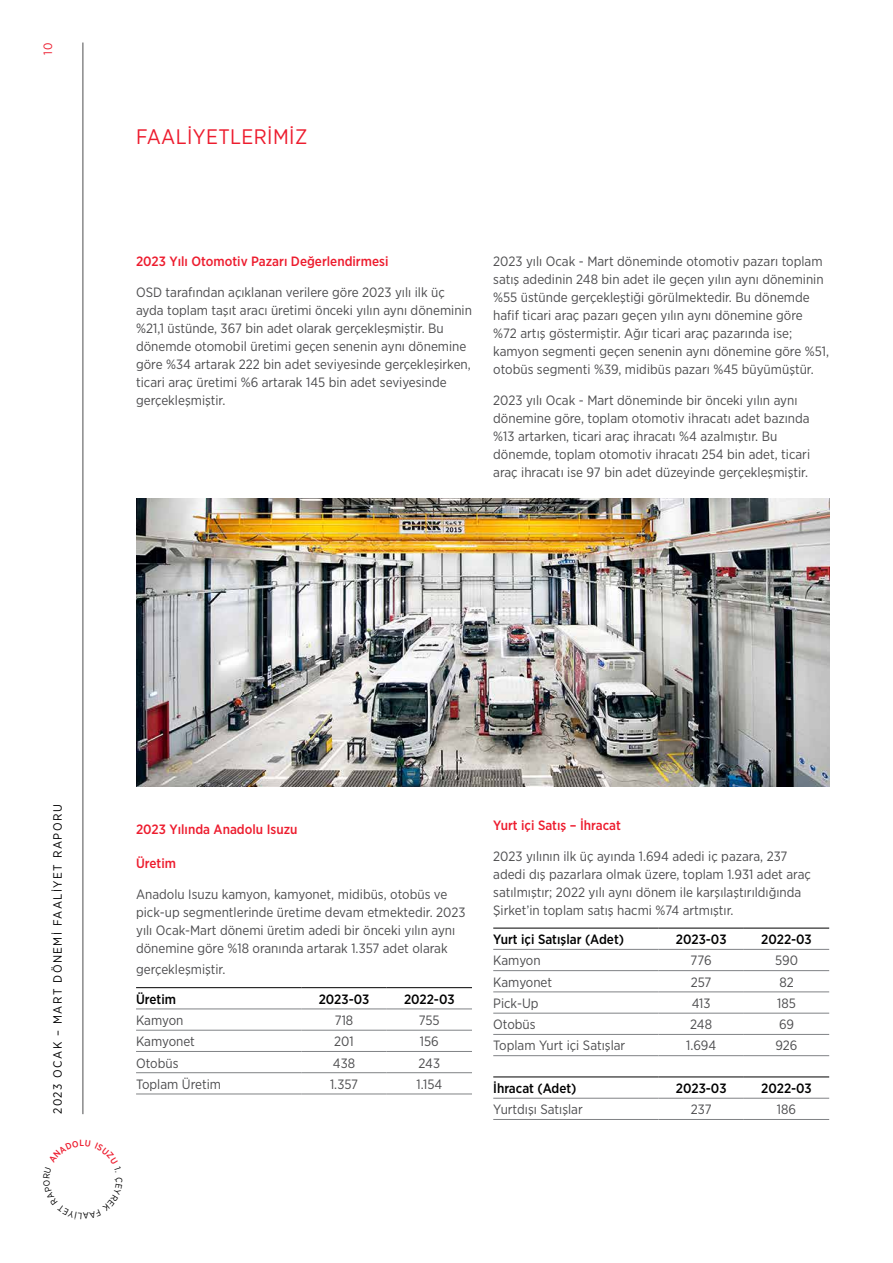
<style>
.page{position:relative;width:893px;height:1263px;background:#fff}
.page>*{position:absolute;margin:0;border:0;box-sizing:border-box;transform-origin:0 0}
.t1{font:21px "Gotham Narrow";letter-spacing:.02em;color:#ed1c2e}
.t2{font:13.5px/18px "Gotham Narrow";color:#4d4d4f}
.t3{font:500 13.5px "Gotham Narrow";color:#ed1c2e}
.t4{font:500 13.5px "Gotham Narrow";color:#000}
.t5{font:12px "Gotham Narrow";letter-spacing:.12em;color:#000}
.t6{font:12px "Gotham Narrow";color:#ed1c2e}
</style>
<div class="page">
<hr style="left:83px;top:43px;width:1px;height:1071px;background:#4d4d4f">
<hr style="left:136px;top:987px;width:165px;height:1px;background:#000">
<hr style="left:301px;top:987px;width:86px;height:1px;background:#000">
<hr style="left:387px;top:987px;width:85px;height:1px;background:#000">
<hr style="left:136px;top:1009px;width:165px;height:1px;background:#808285">
<hr style="left:301px;top:1009px;width:86px;height:1px;background:#808285">
<hr style="left:387px;top:1009px;width:85px;height:1px;background:#808285">
<hr style="left:136px;top:1030px;width:165px;height:1px;background:#808285">
<hr style="left:301px;top:1030px;width:86px;height:1px;background:#808285">
<hr style="left:387px;top:1030px;width:85px;height:1px;background:#808285">
<hr style="left:136px;top:1051px;width:165px;height:1px;background:#808285">
<hr style="left:301px;top:1051px;width:86px;height:1px;background:#808285">
<hr style="left:387px;top:1051px;width:85px;height:1px;background:#808285">
<hr style="left:136px;top:1072px;width:165px;height:1px;background:#808285">
<hr style="left:301px;top:1072px;width:86px;height:1px;background:#808285">
<hr style="left:387px;top:1072px;width:85px;height:1px;background:#808285">
<hr style="left:136px;top:1094px;width:165px;height:1px;background:#808285">
<hr style="left:301px;top:1094px;width:86px;height:1px;background:#808285">
<hr style="left:387px;top:1094px;width:85px;height:1px;background:#808285">
<hr style="left:493px;top:928px;width:165px;height:1px;background:#000">
<hr style="left:658px;top:928px;width:86px;height:1px;background:#000">
<hr style="left:744px;top:928px;width:85px;height:1px;background:#000">
<hr style="left:493px;top:949px;width:165px;height:1px;background:#808285">
<hr style="left:658px;top:949px;width:86px;height:1px;background:#808285">
<hr style="left:744px;top:949px;width:85px;height:1px;background:#808285">
<hr style="left:493px;top:970px;width:165px;height:1px;background:#808285">
<hr style="left:658px;top:970px;width:86px;height:1px;background:#808285">
<hr style="left:744px;top:970px;width:85px;height:1px;background:#808285">
<hr style="left:493px;top:992px;width:165px;height:1px;background:#808285">
<hr style="left:658px;top:992px;width:86px;height:1px;background:#808285">
<hr style="left:744px;top:992px;width:85px;height:1px;background:#808285">
<hr style="left:493px;top:1013px;width:165px;height:1px;background:#808285">
<hr style="left:658px;top:1013px;width:86px;height:1px;background:#808285">
<hr style="left:744px;top:1013px;width:85px;height:1px;background:#808285">
<hr style="left:493px;top:1034px;width:165px;height:1px;background:#808285">
<hr style="left:658px;top:1034px;width:86px;height:1px;background:#808285">
<hr style="left:744px;top:1034px;width:85px;height:1px;background:#808285">
<hr style="left:493px;top:1055px;width:165px;height:1px;background:#808285">
<hr style="left:658px;top:1055px;width:86px;height:1px;background:#808285">
<hr style="left:744px;top:1055px;width:85px;height:1px;background:#808285">
<hr style="left:493px;top:1098px;width:165px;height:1px;background:#808285">
<hr style="left:658px;top:1098px;width:86px;height:1px;background:#808285">
<hr style="left:744px;top:1098px;width:85px;height:1px;background:#808285">
<hr style="left:493px;top:1119px;width:165px;height:1px;background:#808285">
<hr style="left:658px;top:1119px;width:86px;height:1px;background:#808285">
<hr style="left:744px;top:1119px;width:85px;height:1px;background:#808285">
<hr style="left:493px;top:1076px;width:165px;height:1px;background:#000">
<hr style="left:658px;top:1076px;width:86px;height:1px;background:#000">
<hr style="left:744px;top:1076px;width:85px;height:1px;background:#000">
<img style="left:136px;top:498px;width:693px;height:288px">
<p class="t6" style="left:40px;top:55px;width:14px;rotate:-90deg">10</p>
<h1 class="t1" style="left:136px;top:124px;width:173px">FAALİYETLERİMİZ</h1>
<p class="t3" style="left:136px;top:253px;width:254px">2023 Yılı Otomotiv Pazarı Değerlendirmesi</p>
<p class="t2" style="left:136px;top:283px;width:337px">OSD tarafından açıklanan verilere göre 2023 yılı ilk üç ayda toplam taşıt aracı üretimi önceki yılın aynı döneminin %21,1 üstünde, 367 bin adet olarak gerçekleşmiştir. Bu dönemde otomobil üretimi geçen senenin aynı dönemine göre %34 artarak 222 bin adet seviyesinde gerçekleşirken, ticari araç üretimi %6 artarak 145 bin adet seviyesinde gerçekleşmiştir.</p>
<p class="t2" style="left:493px;top:252px;width:337px">2023 yılı Ocak - Mart döneminde otomotiv pazarı toplam satış adedinin 248 bin adet ile geçen yılın aynı döneminin %55 üstünde gerçekleştiği görülmektedir. Bu dönemde hafif ticari araç pazarı geçen yılın aynı dönemine göre %72 artış göstermiştir. Ağır ticari araç pazarında ise; kamyon segmenti geçen senenin aynı dönemine göre %51, otobüs segmenti %39, midibüs pazarı %45 büyümüştür.</p>
<p class="t2" style="left:493px;top:391px;width:318px">2023 yılı Ocak - Mart döneminde bir önceki yılın aynı dönemine göre, toplam otomotiv ihracatı adet bazında %13 artarken, ticari araç ihracatı %4 azalmıştır. Bu dönemde, toplam otomotiv ihracatı 254 bin adet, ticari araç ihracatı ise 97 bin adet düzeyinde gerçekleşmiştir.</p>
<p class="t5" style="left:50px;top:1114px;width:311px;rotate:-90deg">2023 OCAK – MART DÖNEMİ FAALİYET RAPORU</p>
<p class="t3" style="left:136px;top:820px;width:163px">2023 Yılında Anadolu Isuzu</p>
<p class="t3" style="left:136px;top:855px;width:42px">Üretim</p>
<p class="t2" style="left:136px;top:885px;width:331px">Anadolu Isuzu kamyon, kamyonet, midibüs, otobüs ve pick-up segmentlerinde üretime devam etmektedir. 2023 yılı Ocak-Mart dönemi üretim adedi bir önceki yılın aynı dönemine göre %18 oranında artarak 1.357 adet olarak</p>
<p class="t2" style="left:136px;top:960px;width:91px">gerçekleşmiştir.</p>
<p class="t4" style="left:136px;top:990px;width:42px">Üretim</p>
<p class="t4" style="left:319px;top:990px;width:52px">2023-03</p>
<p class="t4" style="left:404px;top:990px;width:52px">2022-03</p>
<p class="t2" style="left:136px;top:1011px;width:49px">Kamyon</p>
<p class="t2" style="left:335px;top:1011px;width:20px">718</p>
<p class="t2" style="left:419px;top:1011px;width:22px">755</p>
<p class="t2" style="left:136px;top:1032px;width:60px">Kamyonet</p>
<p class="t2" style="left:334px;top:1032px;width:21px">201</p>
<p class="t2" style="left:420px;top:1032px;width:20px">156</p>
<p class="t2" style="left:136px;top:1053px;width:44px">Otobüs</p>
<p class="t2" style="left:333px;top:1053px;width:24px">438</p>
<p class="t2" style="left:419px;top:1053px;width:23px">243</p>
<p class="t2" style="left:136px;top:1075px;width:87px">Toplam Üretim</p>
<p class="t2" style="left:330px;top:1075px;width:29px">1.357</p>
<p class="t2" style="left:416px;top:1075px;width:27px">1.154</p>
<p class="t3" style="left:493px;top:817px;width:129px">Yurt içi Satış – İhracat</p>
<p class="t2" style="left:493px;top:847px;width:319px">2023 yılının ilk üç ayında 1.694 adedi iç pazara, 237 adedi dış pazarlara olmak üzere, toplam 1.931 adet araç satılmıştır; 2022 yılı aynı dönem ile karşılaştırıldığında Şirket’in toplam satış hacmi %74 artmıştır.</p>
<p class="t4" style="left:493px;top:931px;width:132px">Yurt içi Satışlar (Adet)</p>
<p class="t4" style="left:676px;top:931px;width:52px">2023-03</p>
<p class="t4" style="left:761px;top:931px;width:52px">2022-03</p>
<p class="t2" style="left:493px;top:951px;width:49px">Kamyon</p>
<p class="t2" style="left:691px;top:951px;width:23px">776</p>
<p class="t2" style="left:775px;top:951px;width:24px">590</p>
<p class="t2" style="left:493px;top:973px;width:60px">Kamyonet</p>
<p class="t2" style="left:691px;top:973px;width:22px">257</p>
<p class="t2" style="left:779px;top:973px;width:16px">82</p>
<p class="t2" style="left:493px;top:994px;width:47px">Pick-Up</p>
<p class="t2" style="left:692px;top:994px;width:20px">413</p>
<p class="t2" style="left:777px;top:994px;width:20px">185</p>
<p class="t2" style="left:493px;top:1015px;width:44px">Otobüs</p>
<p class="t2" style="left:690px;top:1015px;width:23px">248</p>
<p class="t2" style="left:779px;top:1015px;width:17px">69</p>
<p class="t2" style="left:493px;top:1036px;width:134px">Toplam Yurt içi Satışlar</p>
<p class="t2" style="left:686px;top:1036px;width:32px">1.694</p>
<p class="t2" style="left:775px;top:1036px;width:24px">926</p>
<p class="t4" style="left:493px;top:1080px;width:85px">İhracat (Adet)</p>
<p class="t4" style="left:676px;top:1080px;width:52px">2023-03</p>
<p class="t4" style="left:761px;top:1080px;width:52px">2022-03</p>
<p class="t2" style="left:493px;top:1100px;width:91px">Yurtdışı Satışlar</p>
<p class="t2" style="left:691px;top:1100px;width:22px">237</p>
<p class="t2" style="left:777px;top:1100px;width:21px">186</p>
</div>
